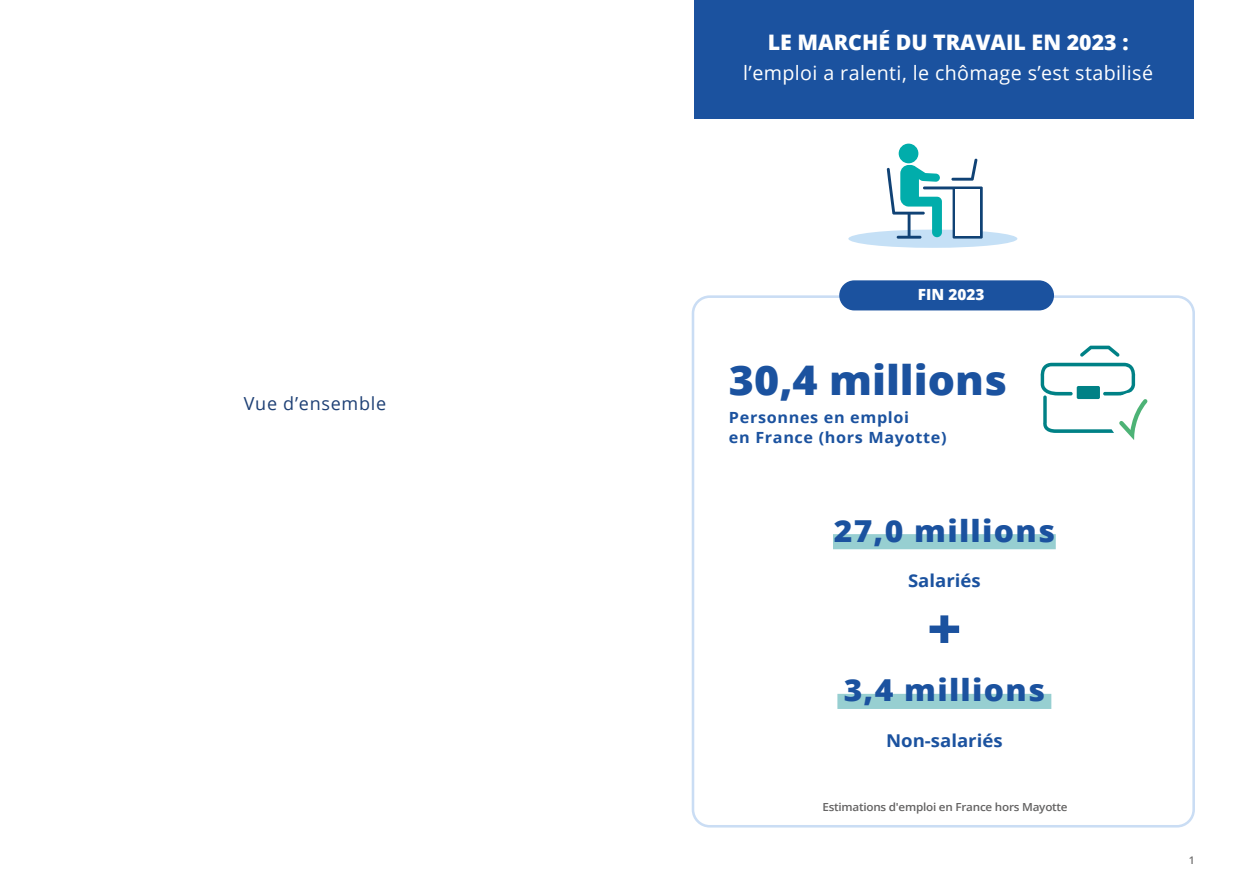
<style>
.page{position:relative;width:1259px;height:893px;background:#fff}
.page>*{position:absolute;margin:0;border:0;box-sizing:border-box;transform-origin:0 0}
.t1{font:800 56.7px "Open Sans";color:#1b529f;scale:1.05 1}
.t2{font:800 40.8px "Open Sans";color:#1b529f;scale:1.05 1}
.t3{font:800 30.3px "Open Sans";letter-spacing:.04em;color:#1b529f;scale:1.05 1}
.t4{font:800 21.3px "Open Sans";color:#fff}
.t5{font:19.65px "Open Sans";letter-spacing:.02em;color:#fff}
.t6{font:18px "Open Sans";letter-spacing:.04em;color:#1e4075}
.t7{font:700 17.7px "Open Sans";color:#1b529f;scale:1.05 1}
.t8{font:700 15.45px/20.2px "Open Sans";letter-spacing:.04em;color:#1b529f;scale:1.05 1}
.t9{font:800 15.45px "Open Sans";color:#fff}
.t10{font:600 11.1px "Open Sans";letter-spacing:-.02em;color:#646363;scale:1.05 1}
.t11{font:600 10.5px "Open Sans";color:#706f6f}
</style>
<div class="page">
<div style="left:691px;top:295px;width:504px;height:532px;border:3px solid #caddf4;border-radius:17px"></div>
<div style="left:694px;top:0;width:499px;height:118px;background:#1b529f"></div>
<div style="left:848px;top:230px;width:169px;height:18px;background:#c5e0f6;border-radius:50%"></div>
<div style="left:898px;top:144px;width:20px;height:19px;background:#01adab;border-radius:50%"></div>
<svg style="left:887px;top:159px;width:95px;height:80px"></svg>
<svg style="left:1080px;top:346px;width:39px;height:11px"></svg>
<div style="left:837px;top:694px;width:214px;height:15px;background:#97cfd1"></div>
<div style="left:833px;top:534px;width:222px;height:15px;background:#97cfd1"></div>
<div style="left:839px;top:280px;width:215px;height:30px;background:#1b529f;border-radius:15px"></div>
<svg style="left:1040px;top:363px;width:108px;height:77px"></svg>
<p class="t6" style="left:244px;top:391px;width:144px">Vue d’ensemble</p>
<p class="t4" style="left:768px;top:26px;width:362px">LE MARCHÉ DU TRAVAIL EN 2023 :</p>
<p class="t5" style="left:743px;top:60px;width:411px">l’emploi a ralenti, le chômage s’est stabilisé</p>
<p class="t9" style="left:918px;top:283px;width:68px">FIN 2023</p>
<h2 class="t2" style="left:729px;top:349px;width:266px">30,4 millions</h2>
<p class="t8" style="left:729px;top:407px;width:209px">Personnes en emploi<br>en France (hors Mayotte)</p>
<h3 class="t3" style="left:833px;top:508px;width:212px">27,0 millions</h3>
<p class="t7" style="left:908px;top:568px;width:71px">Salariés</p>
<h1 class="t1" style="left:927px;top:585px;width:34px">+</h1>
<h3 class="t3" style="left:843px;top:667px;width:193px">3,4 millions</h3>
<p class="t7" style="left:886px;top:728px;width:112px">Non-salariés</p>
<p class="t10" style="left:822px;top:800px;width:235px">Estimations d'emploi en France hors Mayotte</p>
<p class="t11" style="left:1188px;top:853px;width:7px">1</p>
</div>
